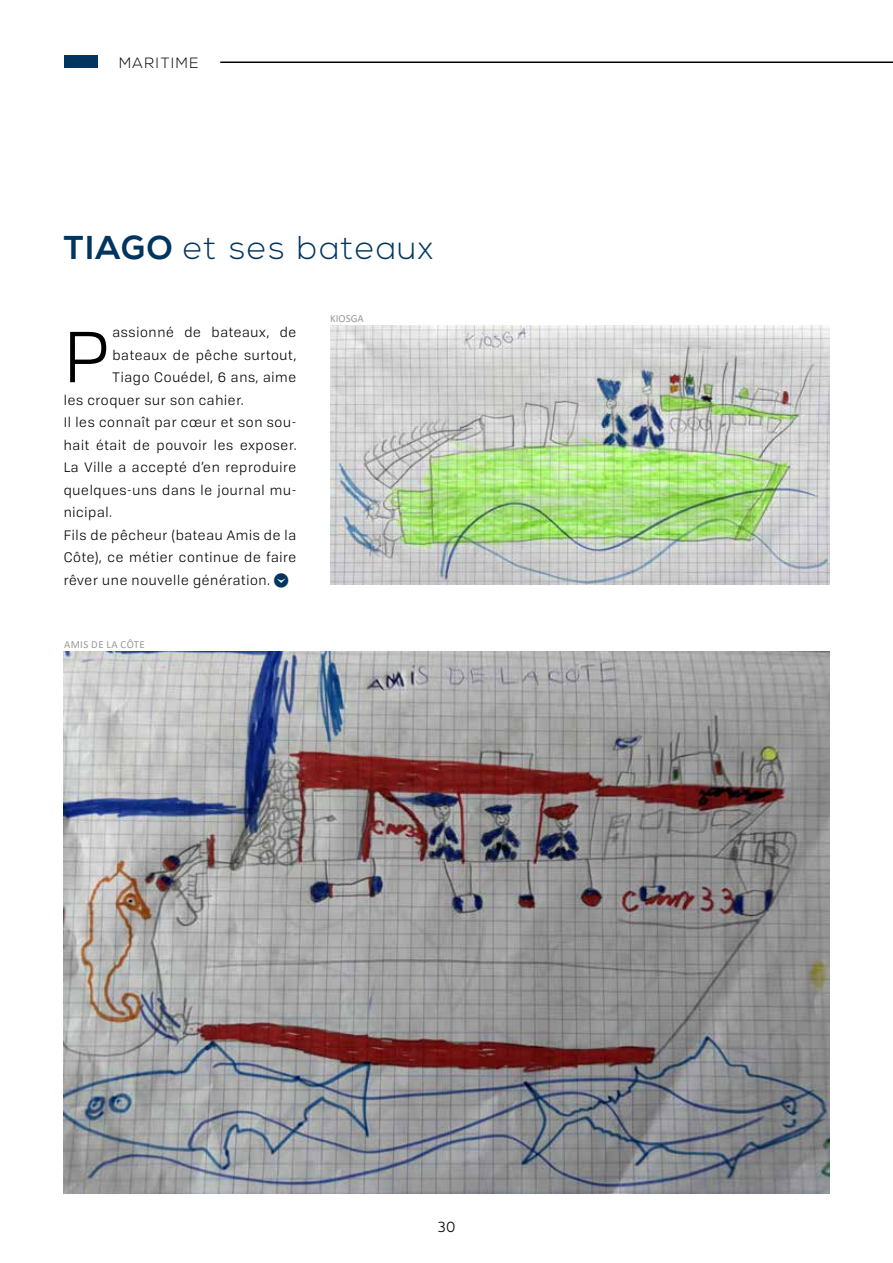
<style>
.page{position:relative;width:893px;height:1263px;background:#fff}
.page>*{position:absolute;margin:0;border:0;box-sizing:border-box;transform-origin:0 0}
.t1{font:70.65px "Tofino";color:#000}
.t2{font:300 33px "Nexa";letter-spacing:.05em;color:#00355f}
.t3{font:300 14.85px "Nexa";letter-spacing:.1em;color:#000}
.t4{font:300 14.85px "Neris";color:#000}
.t5{font:13.5px "Tofino";letter-spacing:.05em;color:#000}
.t6{font:10.8px "Calibri";letter-spacing:.03em;color:#999898}
.s1{font-weight:700}
.s2{color:#00355f}
</style>
<div class="page">
<div style="left:64px;top:55px;width:34px;height:13px;background:#00355f"></div>
<hr style="left:220px;top:62px;width:673px;height:1px;background:#000">
<img style="left:64px;top:652px;width:765px;height:541px">
<img style="left:330px;top:326px;width:499px;height:259px">
<p class="t3" style="left:119px;top:54px;width:81px">MARITIME</p>
<h2 class="t2" style="left:64px;top:228px;width:372px"><span class="s1">TIAGO</span> et ses bateaux</h2>
<h1 class="t1" style="left:64px;top:305px;width:47px">P</h1>
<p class="t5" style="left:112px;top:322px;width:185px">assionné de bateaux, de</p>
<p class="t5" style="left:112px;top:345px;width:185px">bateaux de pêche surtout,</p>
<p class="t5" style="left:112px;top:367px;width:185px">Tiago Couédel, 6 ans, aime</p>
<p class="t5" style="left:64px;top:390px;width:181px">les croquer sur son cahier.</p>
<p class="t5" style="left:64px;top:412px;width:234px">Il les connaît par cœur et son sou-</p>
<p class="t5" style="left:64px;top:435px;width:234px">hait était de pouvoir les exposer.</p>
<p class="t5" style="left:64px;top:457px;width:234px">La Ville a accepté d’en reproduire</p>
<p class="t5" style="left:64px;top:480px;width:234px">quelques-uns dans le journal mu-</p>
<p class="t5" style="left:64px;top:502px;width:49px">nicipal.</p>
<p class="t5" style="left:64px;top:525px;width:234px">Fils de pêcheur (bateau Amis de la</p>
<p class="t5" style="left:64px;top:547px;width:234px">Côte), ce métier continue de faire</p>
<p class="t5" style="left:64px;top:570px;width:227px">rêver une nouvelle génération. <span class="s2">▲</span></p>
<p class="t6" style="left:64px;top:637px;width:82px">AMIS DE LA CÔTE</p>
<p class="t6" style="left:330px;top:310px;width:35px">KIOSGA</p>
<p class="t4" style="left:438px;top:1217px;width:19px">30</p>
</div>
